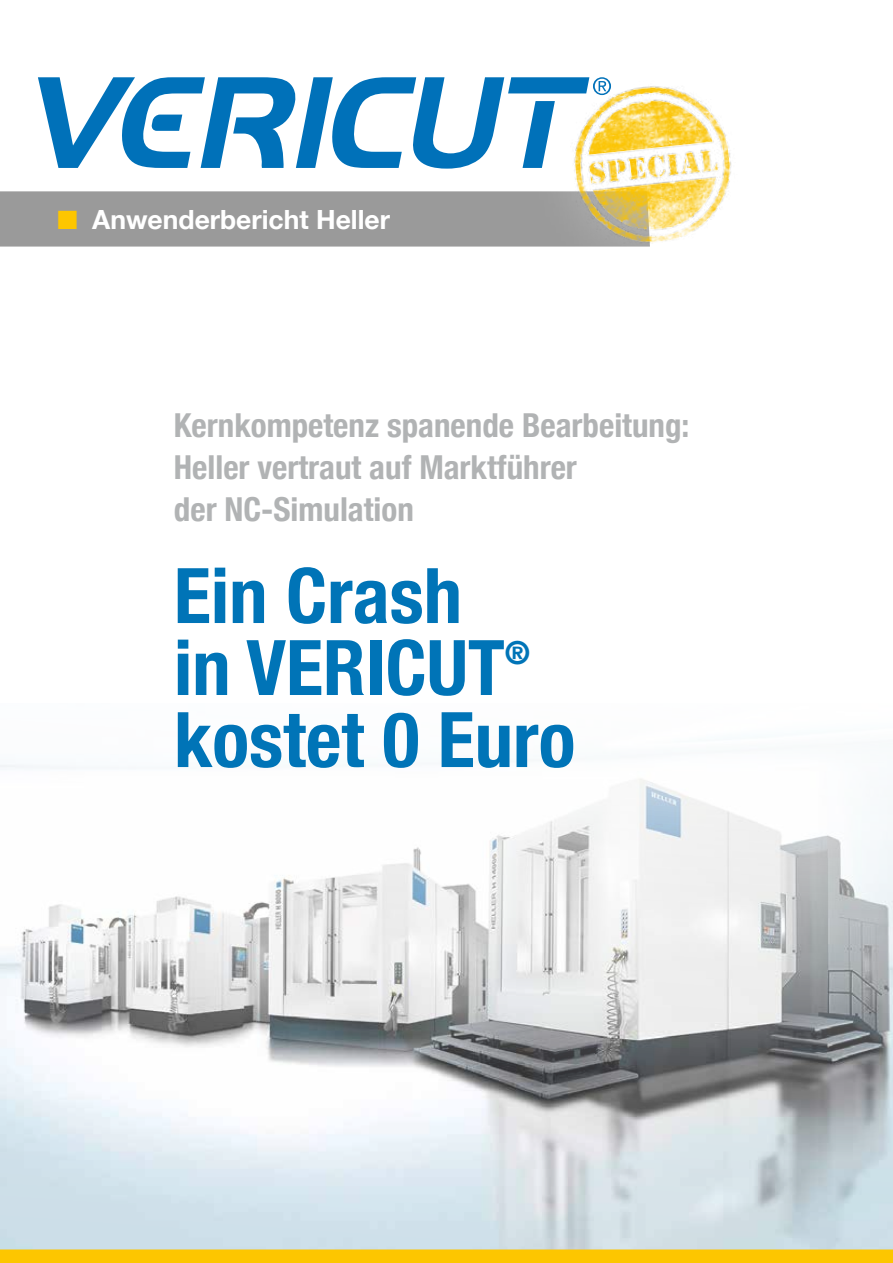
<style>
.page{position:relative;width:893px;height:1263px;background:#fff}
.page>*{position:absolute;margin:0;border:0;box-sizing:border-box;transform-origin:0 0}
.t1{font:700 condensed 76.8px/72px "Helvetica Neue";color:#0074b7}
.t2{font:700 condensed 33px/42px "Helvetica Neue";color:#b1b3b4}
.t3{font:700 condensed 31.65px "Helvetica Neue";color:#0074b7}
.t4{font:700 26.4px "Helvetica Neue";color:#fff}
.s1{color:#fdc600}
</style>
<div class="page">
<div style="left:0;top:191px;width:505px;height:56px;background:#9a9a9a"></div>
<svg style="left:505px;top:191px;width:18px;height:56px"></svg>
<img style="left:523px;top:86px;width:208px;height:161px">
<svg style="left:38px;top:77px;width:573px;height:92px"></svg>
<img style="left:0;top:762px;width:893px;height:487px">
<svg style="left:0;top:1249px;width:893px;height:14px;background:#fbc608"></svg>
<p class="t4" style="left:57px;top:198px;width:334px"><span class="s1">■</span> Anwenderbericht Heller</p>
<p class="t2" style="left:174px;top:402px;width:517px">Kernkompetenz spanende Bearbeitung:<br>Heller vertraut auf Marktführer<br>der NC-Simulation</p>
<h1 class="t1" style="left:174px;top:554px;width:332px">Ein Crash in VERICUT</h1>
<p class="t3" style="left:505px;top:626px;width:27px">®</p>
<h1 class="t1" style="left:174px;top:698px;width:403px">kostet 0 Euro</h1>
</div>
